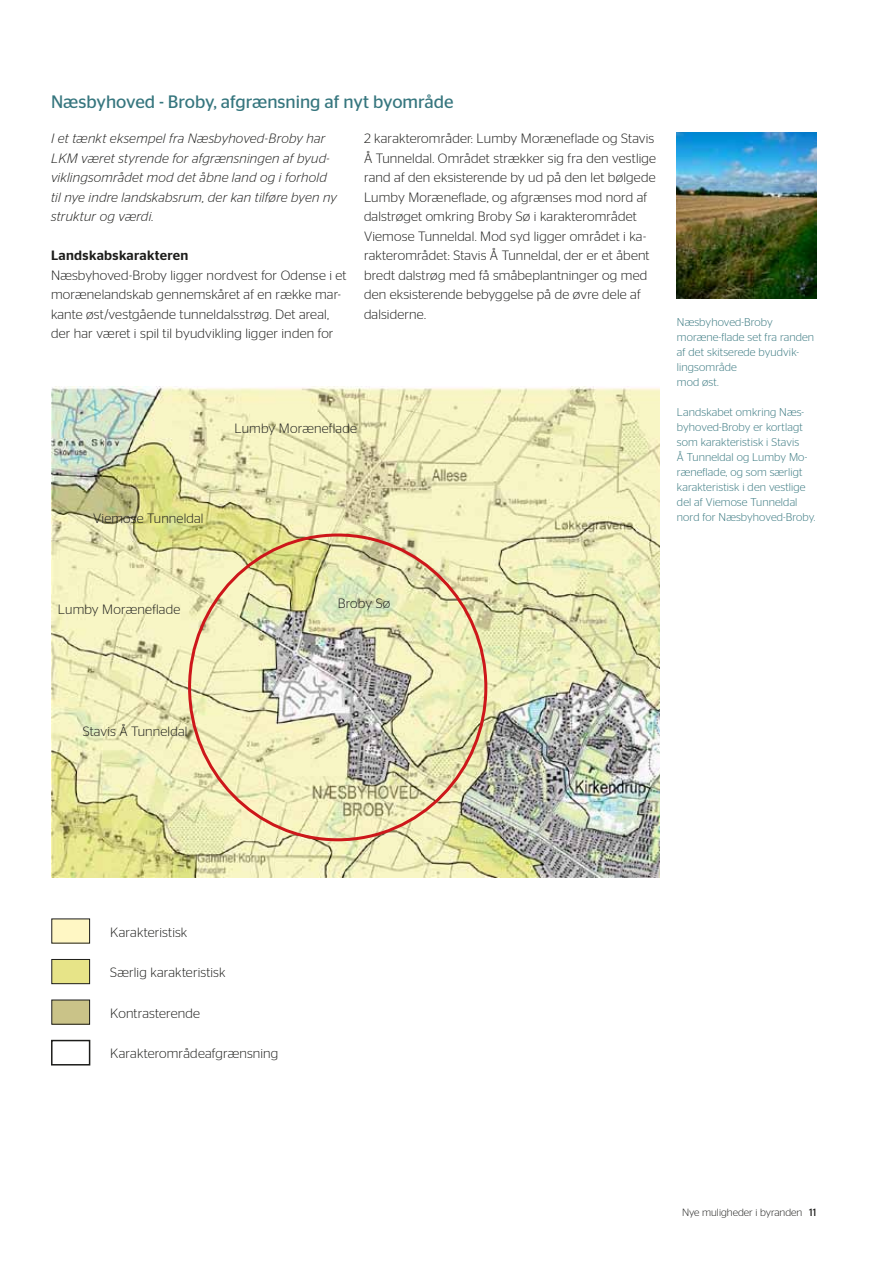
<style>
.page{position:relative;width:893px;height:1263px;background:#fff}
.page>*{position:absolute;margin:0;border:0;box-sizing:border-box;transform-origin:0 0}
.t1{font:18px "Stag Sans";color:#36767e}
.t2{font:300 13.5px/19.5px "Stag Sans";letter-spacing:.01em;color:#1d1d1b}
.t3{font:italic 300 13.5px/19.5px "Stag Sans";letter-spacing:.015em;color:#1d1d1b}
.t4{font:500 13.5px "Stag Sans";letter-spacing:.02em;color:#1d1d1b}
.t5{font:300 11.25px/15px "Stag Sans";letter-spacing:.01em;color:#36767e}
.t6{font:300 10.5px "Stag Sans";color:#1d1d1b}
.s1{font-weight:400}
</style>
<div class="page">
<img style="left:51px;top:387px;width:609px;height:490px">
<div style="left:52px;top:919px;width:38px;height:24px;background:#fff7c4"></div>
<div style="left:52px;top:959px;width:38px;height:25px;background:#e7e488"></div>
<div style="left:51px;top:959px;width:39px;height:25px;border:1px solid #1d1d1b"></div>
<div style="left:52px;top:1000px;width:38px;height:24px;background:#cac388"></div>
<div style="left:51px;top:1040px;width:39px;height:25px;border:2px solid #1d1d1b"></div>
<img style="left:677px;top:133px;width:139px;height:166px">
<h1 class="t1" style="left:51px;top:92px;width:404px">Næsbyhoved - Broby, afgrænsning af nyt byområde</h1>
<p class="t3" style="left:51px;top:129px;width:287px">I et tænkt eksempel fra Næsbyhoved-Broby har LKM været styrende for afgrænsningen af byud&shy;viklingsområdet mod det åbne land og i forhold til nye indre landskabsrum, der kan tilføre byen ny struktur og værdi.</p>
<p class="t4" style="left:51px;top:248px;width:139px">Landskabskarakteren</p>
<p class="t2" style="left:51px;top:265px;width:297px">Næsbyhoved-Broby ligger nordvest for Odense i et morænelandskab gennemskåret af en række mar&shy;kante øst/vestgående tunneldalsstrøg. Det areal, der har været i spil til byudvikling ligger inden for</p>
<p class="t2" style="left:364px;top:128px;width:294px">2 karakterområder: Lumby Moræneflade og Stavis Å Tunneldal. Området strækker sig fra den vestlige rand af den eksisterende by ud på den let bølgede Lumby Moræneflade, og afgrænses mod nord af dalstrøget omkring Broby Sø i karakterområdet Viemose Tunneldal. Mod syd ligger området i ka&shy;rakterområdet: Stavis Å Tunneldal, der er et åbent bredt dalstrøg med få småbeplantninger og med den eksisterende bebyggelse på de øvre dele af dalsiderne.</p>
<p class="t2" style="left:93px;top:509px;width:112px">Viemose Tunneldal</p>
<p class="t2" style="left:234px;top:418px;width:124px">Lumby Moræneflade</p>
<p class="t5" style="left:677px;top:314px;width:139px">Næsbyhoved-Broby moræne-flade set fra randen af det skitserede byudvik&shy;lingsområde<br>mod øst.</p>
<p class="t5" style="left:677px;top:404px;width:140px">Landskabet omkring Næs&shy;byhoved-Broby er kortlagt som karakteristisk i Stavis<br>Å Tunneldal og Lumby Mo&shy;ræneflade, og som særligt karakteristisk i den vestlige del af Viemose Tunneldal nord for Næsbyhoved-Broby.</p>
<p class="t2" style="left:58px;top:599px;width:124px">Lumby Moræneflade</p>
<p class="t2" style="left:338px;top:593px;width:54px">Broby Sø</p>
<p class="t2" style="left:83px;top:722px;width:106px">Stavis Å Tunneldal</p>
<p class="t2" style="left:110px;top:922px;width:79px">Karakteristisk</p>
<p class="t2" style="left:110px;top:963px;width:117px">Særlig karakteristisk</p>
<p class="t2" style="left:110px;top:1003px;width:91px">Kontrasterende</p>
<p class="t2" style="left:110px;top:1044px;width:170px">Karakterområdeafgrænsning</p>
<p class="t6" style="left:682px;top:1206px;width:136px">Nye muligheder i byranden <span class="s1">11</span></p>
</div>
